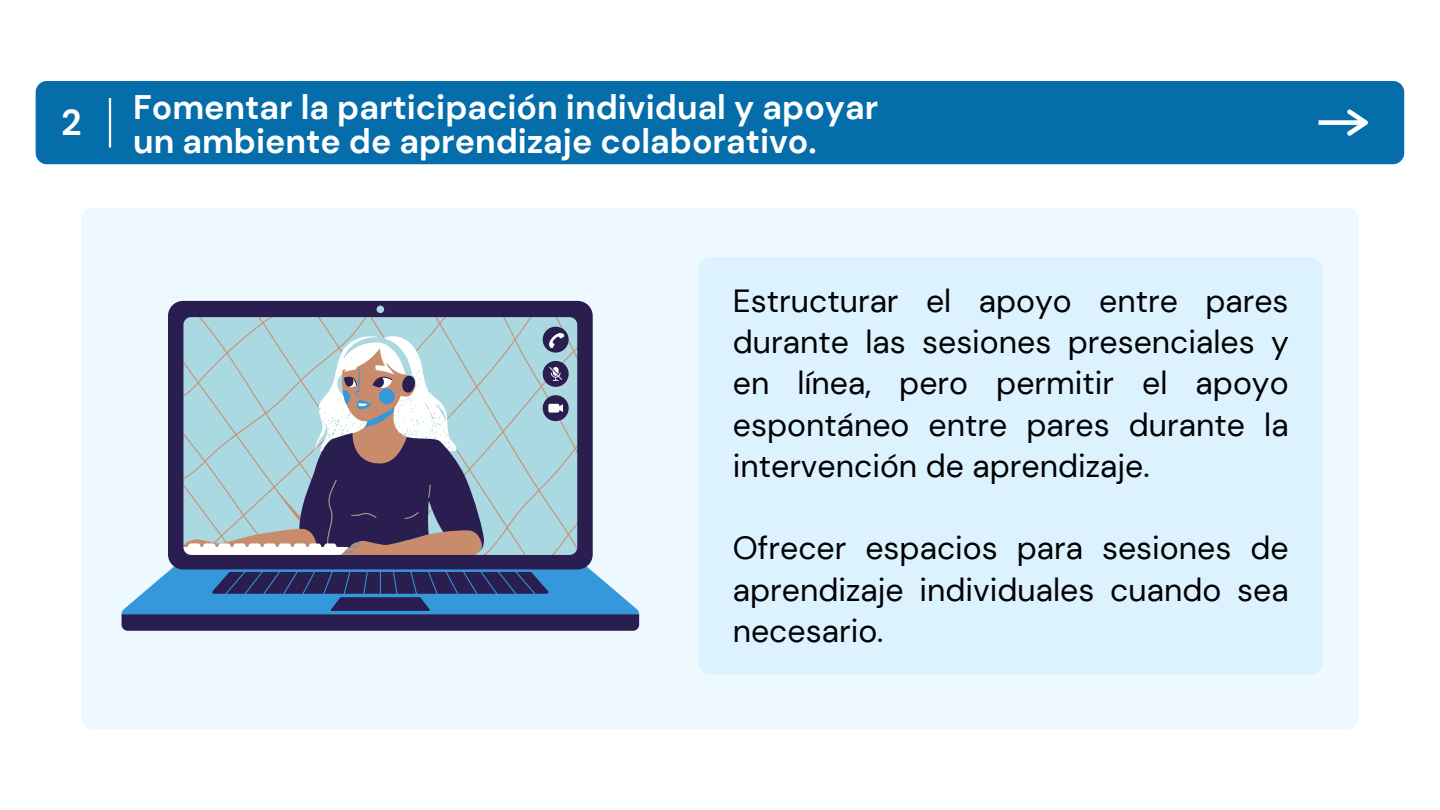
<style>
.page{position:relative;width:1440px;height:810px;background:#fff}
.page>*{position:absolute;margin:0;border:0;box-sizing:border-box;transform-origin:0 0}
.t1{font:700 36px "DM Sans";color:#fff}
.t2{font:700 34px/33.8px "DM Sans";color:#fff}
.t3{font:32px/41.2px "DM Sans";color:#000;text-align:justify}
</style>
<div class="page">
<div style="left:81px;top:208px;width:1278px;height:521px;background:#edf9ff;border-radius:11px"></div>
<div style="left:36px;top:81px;width:1368px;height:83px;background:#046daa;border-radius:11px"></div>
<svg style="left:1319px;top:109px;width:49px;height:27px"></svg>
<svg style="left:109px;top:98px;width:2px;height:50px"></svg>
<div style="left:699px;top:257px;width:624px;height:417px;background:#dcf3ff;border-radius:12px"></div>
<svg style="left:122px;top:301px;width:517px;height:330px"></svg>
<p class="t1" style="left:61px;top:99px;width:22px">2</p>
<p class="t2" style="left:133px;top:90px;width:747px">Fomentar la participación individual y apoyar un ambiente de aprendizaje colaborativo.</p>
<p class="t3" style="left:733px;top:280px;width:557px">Estructurar el apoyo entre pares durante las sesiones presenciales y en línea, pero permitir el apoyo espontáneo entre pares durante la intervención de aprendizaje.</p>
<p class="t3" style="left:733px;top:528px;width:557px">Ofrecer espacios para sesiones de aprendizaje individuales cuando sea necesario.</p>
</div>
